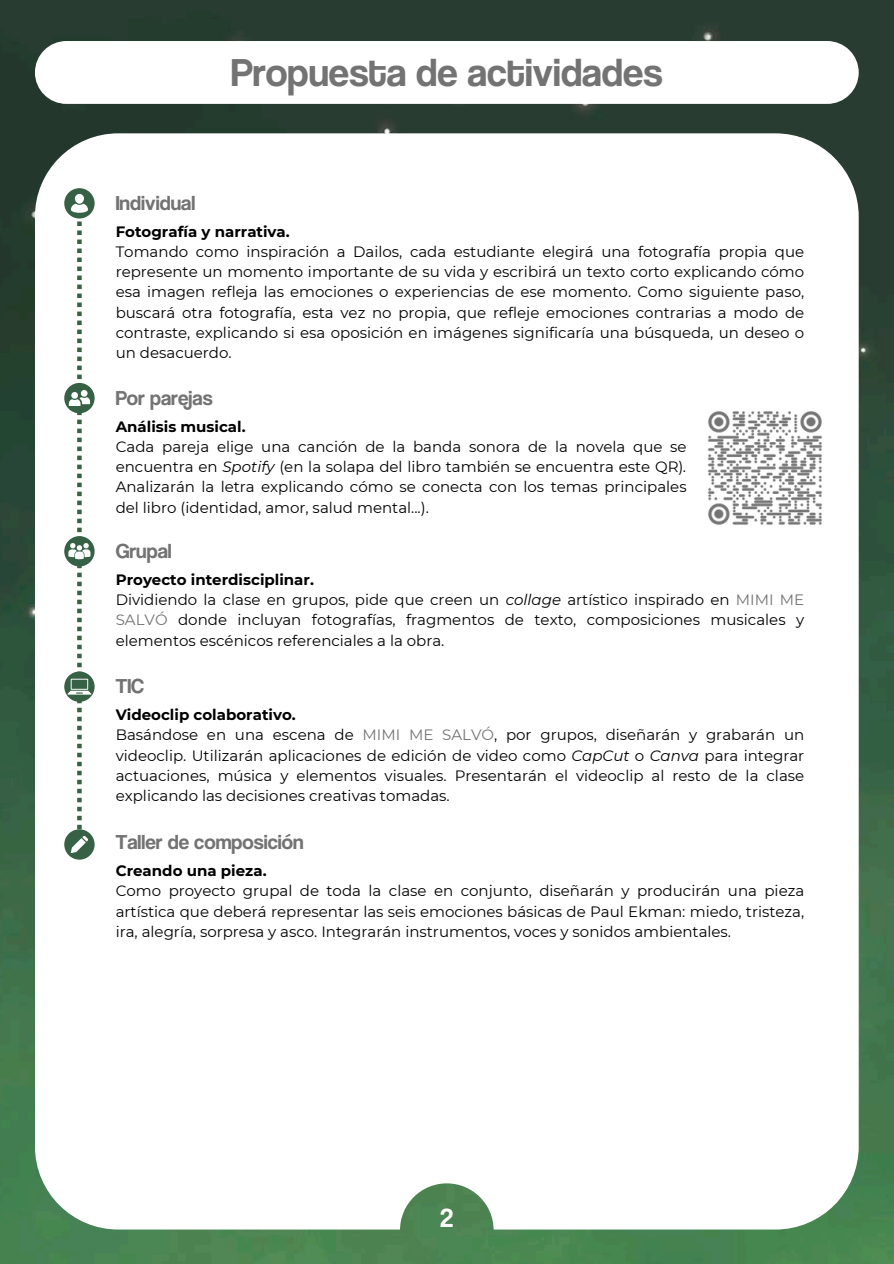
<style>
.page{position:relative;width:894px;height:1264px;background:#fff}
.page>*{position:absolute;margin:0;border:0;box-sizing:border-box;transform-origin:0 0}
.t1{font:40.5px "Coolvetica Rg";color:#737373}
.t2{font:27px "Coolvetica Rg";color:#fff}
.t3{font:21px "Coolvetica Rg";color:#737373}
.t4{font:15px/20.2px "Montserrat";color:#000;text-align:justify}
.t5{font:700 15px "Montserrat";color:#000}
.s1{font-style:italic}
.s2{color:#737373}
</style>
<div class="page">
<img style="left:0;top:0;width:893px;height:1263px">
<div style="left:35px;top:133px;width:823px;height:1096px;background:#fff;border-radius:83px"></div>
<img style="left:400px;top:1183px;width:93px;height:80px">
<div style="left:35px;top:41px;width:823px;height:63px;background:#fff;border-radius:31px"></div>
<div style="left:64px;top:188px;width:31px;height:30px;background:#376145;border-radius:50%"></div>
<div style="left:75px;top:194px;width:9px;height:10px;background:#fff;border-radius:50%"></div>
<div style="left:64px;top:383px;width:31px;height:30px;background:#376145;border-radius:50%"></div>
<div style="left:64px;top:536px;width:31px;height:30px;background:#376145;border-radius:50%"></div>
<svg style="left:64px;top:671px;width:31px;height:31px"></svg>
<svg style="left:67px;top:204px;width:24px;height:625px"></svg>
<div style="left:64px;top:829px;width:31px;height:30px;background:#376145;border-radius:50%"></div>
<svg style="left:71px;top:835px;width:17px;height:17px"></svg>
<img style="left:707px;top:411px;width:116px;height:114px">
<h1 class="t1" style="left:231px;top:47px;width:433px">Propuesta de actividades</h1>
<p class="t3" style="left:116px;top:190px;width:81px">Individual</p>
<p class="t5" style="left:116px;top:222px;width:175px">Fotografía y narrativa.</p>
<h3 class="t4" style="left:116px;top:241px;width:689px">Tomando como inspiración a Dailos, cada estudiante elegirá una fotografía propia que represente un momento importante de su vida y escribirá un texto corto explicando cómo esa imagen refleja las emociones o experiencias de ese momento. Como siguiente paso, buscará otra fotografía, esta vez no propia, que refleje emociones contrarias a modo de contraste, explicando si esa oposición en imágenes significaría una búsqueda, un deseo o un desacuerdo.</h3>
<p class="t3" style="left:116px;top:384px;width:98px">Por parejas</p>
<p class="t5" style="left:116px;top:417px;width:131px">Análisis musical.</p>
<p class="t4" style="left:116px;top:436px;width:572px">Cada pareja elige una canción de la banda sonora de la novela que se encuentra en <span class="s1">Spotify</span> (en la solapa del libro también se encuentra este QR)<span class="s1">.<br></span>Analizarán la letra explicando cómo se conecta con los temas principales del libro (identidad, amor, salud mental...).</p>
<p class="t3" style="left:116px;top:537px;width:58px">Grupal</p>
<h3 class="t5" style="left:116px;top:570px;width:200px">Proyecto interdisciplinar.</h3>
<p class="t4" style="left:116px;top:589px;width:689px">Dividiendo la clase en grupos, pide que creen un <span class="s1">collage</span> artístico inspirado en <span class="s2">MIMI ME SALVÓ</span> donde incluyan fotografías, fragmentos de texto, composiciones musicales y elementos escénicos referenciales a la obra.</p>
<p class="t3" style="left:116px;top:673px;width:30px">TIC</p>
<p class="t5" style="left:116px;top:705px;width:181px">Videoclip colaborativo.</p>
<p class="t4" style="left:116px;top:725px;width:689px">Basándose en una escena de <span class="s2">MIMI ME SALVÓ</span>, por grupos, diseñarán y grabarán un videoclip. Utilizarán aplicaciones de edición de video como <span class="s1">CapCut</span> o <span class="s1">Canva</span> para integrar actuaciones, música y elementos visuales. Presentarán el videoclip al resto de la clase explicando las decisiones creativas tomadas.</p>
<p class="t3" style="left:116px;top:829px;width:189px">Taller de composición</p>
<h3 class="t5" style="left:116px;top:861px;width:152px">Creando una pieza.</h3>
<p class="t4" style="left:116px;top:881px;width:689px">Como proyecto grupal de toda la clase en conjunto, diseñarán y producirán una pieza artística que deberá representar las seis emociones básicas de Paul Ekman: miedo, tristeza, ira, alegría, sorpresa y asco. Integrarán instrumentos, voces y sonidos ambientales.</p>
<p class="t2" style="left:440px;top:1200px;width:14px">2</p>
</div>
